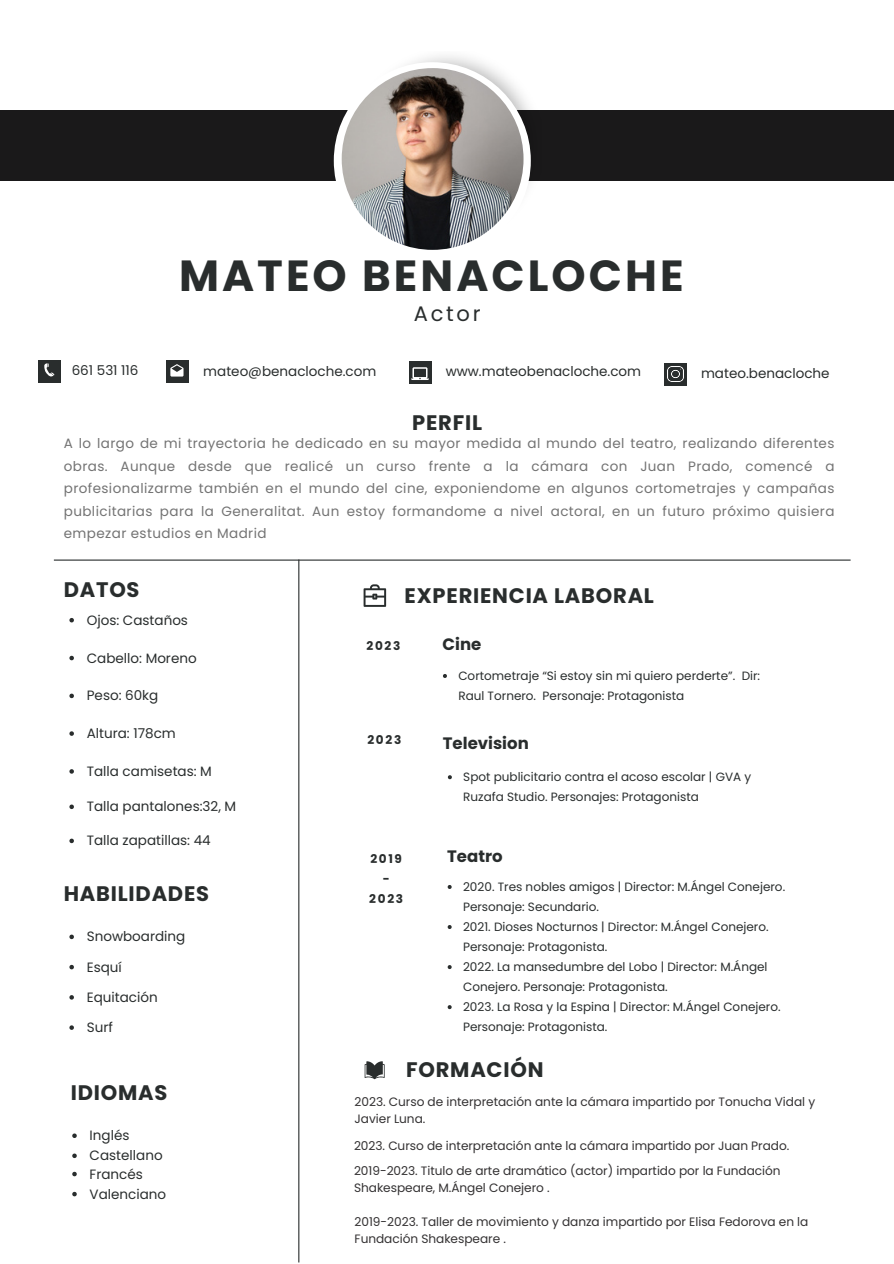
<style>
.page{position:relative;width:894px;height:1264px;background:#fff}
.page>*{position:absolute;margin:0;border:0;box-sizing:border-box;transform-origin:0 0}
.t1{font:700 43.5px "Poppins";letter-spacing:.07em;color:#292d2d}
.t2{font:700 21px "Poppins";letter-spacing:.035em;color:#292d2d}
.t3{font:21px "Poppins";letter-spacing:.13em;color:#292d2d}
.t4{font:700 16.5px "Poppins";color:#292d2d}
.t5{font:13.5px/22.5px "Poppins";letter-spacing:.03em;color:#737373;text-align:justify}
.t6{font:13.5px "Poppins";color:#292d2d}
.t7{font:12.15px/16.2px "Poppins";letter-spacing:-.005em;color:#333132}
.t8{font:12px/20px "Poppins";color:#292d2d}
.t9{font:700 12px/20px "Poppins";letter-spacing:.14em;color:#292d2d;text-align:center}
</style>
<div class="page">
<div style="left:0;top:110px;width:893px;height:71px;background:#1a191a"></div>
<img style="left:408px;top:55px;width:123px;height:127px">
<div style="left:334px;top:62px;width:196px;height:197px;background:#fff;border-radius:50%"></div>
<div style="left:38px;top:360px;width:22px;height:22px;background:#292d2d"></div>
<svg style="left:44px;top:363px;width:10px;height:14px"></svg>
<div style="left:409px;top:361px;width:22px;height:22px;background:#292d2d"></div>
<svg style="left:411px;top:367px;width:18px;height:13px"></svg>
<div style="left:166px;top:360px;width:22px;height:22px;background:#292d2d"></div>
<svg style="left:170px;top:364px;width:13px;height:12px"></svg>
<svg style="left:363px;top:584px;width:23px;height:23px"></svg>
<svg style="left:364px;top:1061px;width:20px;height:18px"></svg>
<hr style="left:54px;top:559px;width:796px;height:1px;background:#292d2d">
<hr style="left:298px;top:559px;width:1px;height:703px;background:#292d2d">
<img style="left:341px;top:68px;width:182px;height:182px;border-radius:50%">
<div style="left:664px;top:363px;width:22px;height:22px;background:#292d2d"></div>
<img style="left:667px;top:366px;width:16px;height:16px">
<svg style="left:443px;top:674px;width:4px;height:4px"></svg>
<svg style="left:448px;top:775px;width:4px;height:4px"></svg>
<svg style="left:447px;top:885px;width:4px;height:4px"></svg>
<svg style="left:447px;top:925px;width:4px;height:4px"></svg>
<svg style="left:447px;top:965px;width:4px;height:4px"></svg>
<svg style="left:447px;top:1005px;width:4px;height:4px"></svg>
<svg style="left:69px;top:934px;width:5px;height:5px"></svg>
<svg style="left:69px;top:964px;width:5px;height:5px"></svg>
<svg style="left:69px;top:995px;width:5px;height:4px"></svg>
<svg style="left:69px;top:1025px;width:5px;height:4px"></svg>
<svg style="left:72px;top:1133px;width:5px;height:4px"></svg>
<svg style="left:72px;top:1171px;width:5px;height:5px"></svg>
<svg style="left:72px;top:1153px;width:5px;height:4px"></svg>
<svg style="left:72px;top:1191px;width:5px;height:5px"></svg>
<svg style="left:69px;top:618px;width:5px;height:4px"></svg>
<svg style="left:69px;top:655px;width:5px;height:5px"></svg>
<svg style="left:69px;top:693px;width:5px;height:5px"></svg>
<svg style="left:69px;top:731px;width:5px;height:4px"></svg>
<svg style="left:69px;top:769px;width:5px;height:4px"></svg>
<svg style="left:69px;top:804px;width:5px;height:5px"></svg>
<svg style="left:69px;top:838px;width:5px;height:5px"></svg>
<p class="t1" style="left:179px;top:245px;width:506px">MATEO BENACLOCHE</p>
<p class="t6" style="left:72px;top:361px;width:68px">661 531 116</p>
<p class="t3" style="left:414px;top:299px;width:68px">Actor</p>
<p class="t6" style="left:203px;top:362px;width:174px">mateo@benacloche.com</p>
<p class="t6" style="left:445px;top:362px;width:197px">www.mateobenacloche.com</p>
<p class="t2" style="left:412px;top:407px;width:71px">PERFIL</p>
<p class="t6" style="left:700px;top:364px;width:130px">mateo.benacloche</p>
<p class="t5" style="left:64px;top:432px;width:772px">A lo largo de mi trayectoria he dedicado en su mayor medida al mundo del teatro, realizando diferentes obras. Aunque desde que realicé un curso frente a la cámara con Juan Prado, comencé a profesionalizarme también en el mundo del cine, exponiendome en algunos cortometrajes y campañas publicitarias para la Generalitat. Aun estoy formandome a nivel actoral, en un futuro próximo quisiera empezar estudios en Madrid</p>
<p class="t2" style="left:64px;top:575px;width:77px">DATOS</p>
<p class="t6" style="left:87px;top:610px;width:103px">Ojos: Castaños</p>
<p class="t6" style="left:87px;top:648px;width:111px">Cabello: Moreno</p>
<p class="t6" style="left:87px;top:686px;width:73px">Peso: 60kg</p>
<p class="t6" style="left:87px;top:724px;width:91px">Altura: 178cm</p>
<p class="t6" style="left:87px;top:761px;width:127px">Talla camisetas: M</p>
<p class="t6" style="left:87px;top:797px;width:151px">Talla pantalones:32, M</p>
<p class="t6" style="left:87px;top:831px;width:125px">Talla zapatillas: 44</p>
<p class="t2" style="left:64px;top:879px;width:147px">HABILIDADES</p>
<p class="t6" style="left:87px;top:927px;width:100px">Snowboarding</p>
<p class="t6" style="left:87px;top:957px;width:37px">Esquí</p>
<p class="t6" style="left:87px;top:987px;width:72px">Equitación</p>
<p class="t6" style="left:87px;top:1017px;width:28px">Surf</p>
<p class="t2" style="left:71px;top:1078px;width:98px">IDIOMAS</p>
<p class="t6" style="left:90px;top:1126px;width:41px">Inglés</p>
<p class="t6" style="left:90px;top:1164px;width:55px">Francés</p>
<p class="t6" style="left:90px;top:1146px;width:74px">Castellano</p>
<p class="t6" style="left:90px;top:1184px;width:78px">Valenciano</p>
<p class="t2" style="left:404px;top:581px;width:251px">EXPERIENCIA LABORAL</p>
<p class="t9" style="left:366px;top:635px;width:35px">2023</p>
<p class="t4" style="left:442px;top:633px;width:40px">Cine</p>
<p class="t8" style="left:458px;top:665px;width:303px">Cortometraje “Si estoy sin mi quiero perderte”. Dir:<br>Raul Tornero. Personaje: Protagonista</p>
<p class="t4" style="left:443px;top:731px;width:87px">Television</p>
<p class="t8" style="left:463px;top:767px;width:289px">Spot publicitario contra el acoso escolar | GVA y<br>Ruzafa Studio. Personajes: Protagonista</p>
<p class="t9" style="left:367px;top:730px;width:35px">2023</p>
<p class="t9" style="left:369px;top:848px;width:35px">2019 -<br>2023</p>
<p class="t4" style="left:447px;top:844px;width:57px">Teatro</p>
<p class="t8" style="left:463px;top:876px;width:323px">2020. Tres nobles amigos | Director: M.Ángel Conejero.<br>Personaje: Secundario.</p>
<p class="t8" style="left:463px;top:916px;width:307px">2021. Dioses Nocturnos | Director: M.Ángel Conejero.<br>Personaje: Protagonista.</p>
<p class="t8" style="left:463px;top:956px;width:306px">2022. La mansedumbre del Lobo | Director: M.Ángel<br>Conejero. Personaje: Protagonista.</p>
<p class="t8" style="left:463px;top:996px;width:319px">2023. La Rosa y la Espina | Director: M.Ángel Conejero.<br>Personaje: Protagonista.</p>
<p class="t2" style="left:406px;top:1054px;width:139px">FORMACIÓN</p>
<p class="t7" style="left:354px;top:1093px;width:462px;line-height:17px">2023. Curso de interpretación ante la cá mara impartido por Tonucha Vidal y<br>Javier Luna.</p>
<p class="t7" style="left:354px;top:1137px;width:436px">2023. Curso de interpretación ante la cá mara impartido por Juan Prado.</p>
<p class="t7" style="left:354px;top:1162px;width:428px">2019-2023. Titulo de arte dramático (actor) impartido por la Fundación<br>Shakespeare, M.Ángel Conejero .</p>
<p class="t7" style="left:354px;top:1214px;width:455px">2019-2023. Taller de movimiento y danza impartido por Elisa Fedorova en la<br>Fundación Shakespeare .</p>
</div>
